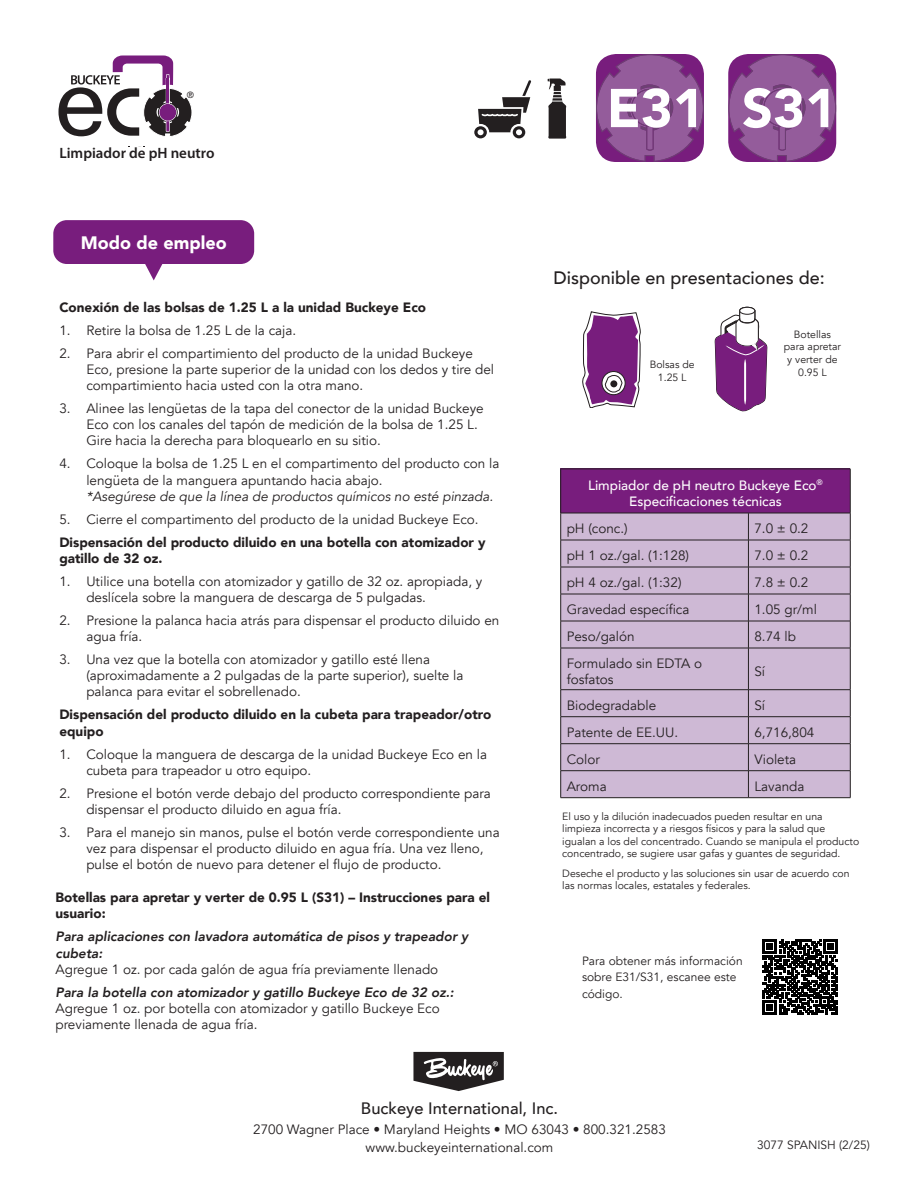
<style>
.page{position:relative;width:918px;height:1188px;background:#fff}
.page>*{position:absolute;margin:0;border:0;box-sizing:border-box;transform-origin:0 0}
.t1{font:900 54px "Avenir";color:#fff}
.t2{font:500 18px "Avenir";color:#231f20}
.t3{font:900 18px "Avenir";color:#fff}
.t4{font:500 16.5px "Avenir";color:#231f20}
.t5{font:600 15px "Myriad Pro";color:#231f20}
.t6{font:13.5px/16.2px "Avenir";color:#231f20}
.t7{font:900 13.5px/16.2px "Avenir";color:#231f20}
.t8{font:italic 800 13.5px/16.2px "Avenir";color:#231f20}
.t9{font:500 13.5px "Avenir";color:#fff}
.t10{font:12px/16.5px "Avenir";color:#231f20}
.t11{font:10.5px/12.6px "Avenir";color:#231f20;text-align:center}
.t12{font:9px "Avenir";color:#231f20}
.s1{font-style:italic}
</style>
<div class="page">
<svg style="left:728px;top:54px;width:108px;height:108px;background:#8e5194"></svg>
<svg style="left:596px;top:54px;width:108px;height:108px;background:#8e5094"></svg>
<svg style="left:474px;top:126px;width:13px;height:12px"></svg>
<div style="left:513px;top:126px;width:12px;height:12px;background:#231f20;border-radius:50%"></div>
<svg style="left:478px;top:80px;width:53px;height:55px"></svg>
<svg style="left:58px;top:55px;width:134px;height:82px"></svg>
<div style="left:166px;top:78px;width:4px;height:27px;border:1px solid #fff"></div>
<hr style="left:166px;top:79px;width:3px;height:26px;background:#781d7d">
<div style="left:159px;top:103px;width:18px;height:18px;border:1px solid #fff;border-radius:50%"></div>
<div style="left:159px;top:104px;width:17px;height:17px;background:#781d7d;border-radius:50%"></div>
<svg style="left:548px;top:79px;width:18px;height:60px"></svg>
<svg style="left:715px;top:307px;width:52px;height:104px"></svg>
<div style="left:740px;top:307px;width:15px;height:7px;background:#fff;border-radius:50%"></div>
<div style="left:740px;top:307px;width:15px;height:7px;border:1px solid #231f20;border-radius:50%"></div>
<svg style="left:582px;top:311px;width:59px;height:97px"></svg>
<div style="left:610px;top:380px;width:7px;height:7px;background:#231f20;border-radius:50%"></div>
<div style="left:561px;top:469px;width:289px;height:44px;background:#781d7d"></div>
<div style="left:561px;top:514px;width:289px;height:283px;background:#ceb9d5"></div>
<hr style="left:561px;top:469px;width:187px;height:1px;background:#231f20">
<hr style="left:560px;top:469px;width:1px;height:44px;background:#231f20">
<hr style="left:748px;top:469px;width:102px;height:1px;background:#231f20">
<hr style="left:850px;top:469px;width:1px;height:44px;background:#231f20">
<hr style="left:561px;top:513px;width:187px;height:1px;background:#231f20">
<hr style="left:748px;top:513px;width:102px;height:1px;background:#231f20">
<hr style="left:561px;top:540px;width:187px;height:1px;background:#231f20">
<hr style="left:748px;top:540px;width:102px;height:1px;background:#231f20">
<hr style="left:561px;top:567px;width:187px;height:1px;background:#231f20">
<hr style="left:748px;top:567px;width:102px;height:1px;background:#231f20">
<hr style="left:561px;top:594px;width:187px;height:1px;background:#231f20">
<hr style="left:748px;top:594px;width:102px;height:1px;background:#231f20">
<hr style="left:561px;top:621px;width:187px;height:1px;background:#231f20">
<svg style="left:560px;top:513px;width:1px;height:135px"></svg>
<hr style="left:748px;top:621px;width:102px;height:1px;background:#231f20">
<svg style="left:748px;top:513px;width:1px;height:135px"></svg>
<svg style="left:850px;top:513px;width:1px;height:135px"></svg>
<hr style="left:561px;top:648px;width:187px;height:1px;background:#231f20">
<hr style="left:560px;top:648px;width:1px;height:42px;background:#231f20">
<hr style="left:748px;top:648px;width:102px;height:1px;background:#231f20">
<hr style="left:748px;top:648px;width:1px;height:42px;background:#231f20">
<hr style="left:850px;top:648px;width:1px;height:42px;background:#231f20">
<hr style="left:561px;top:689px;width:187px;height:1px;background:#231f20">
<hr style="left:748px;top:689px;width:102px;height:1px;background:#231f20">
<hr style="left:561px;top:716px;width:187px;height:1px;background:#231f20">
<hr style="left:748px;top:716px;width:102px;height:1px;background:#231f20">
<hr style="left:561px;top:743px;width:187px;height:1px;background:#231f20">
<hr style="left:748px;top:743px;width:102px;height:1px;background:#231f20">
<hr style="left:561px;top:770px;width:187px;height:1px;background:#231f20">
<svg style="left:560px;top:690px;width:1px;height:108px"></svg>
<hr style="left:748px;top:770px;width:102px;height:1px;background:#231f20">
<svg style="left:748px;top:690px;width:1px;height:107px"></svg>
<svg style="left:850px;top:690px;width:1px;height:108px"></svg>
<hr style="left:561px;top:797px;width:187px;height:1px;background:#231f20">
<hr style="left:748px;top:797px;width:102px;height:1px;background:#231f20">
<div style="left:53px;top:220px;width:201px;height:44px;background:#781d7d;border-radius:14px"></div>
<svg style="left:145px;top:264px;width:18px;height:16px"></svg>
<svg style="left:413px;top:1052px;width:91px;height:39px"></svg>
<svg style="left:762px;top:939px;width:76px;height:76px"></svg>
<svg style="left:763px;top:940px;width:75px;height:75px"></svg>
<p class="t12" style="left:187px;top:87px;width:9px">®</p>
<p class="t5" style="left:59px;top:143px;width:157px">Limpiador de pH neutro</p>
<p class="t3" style="left:81px;top:227px;width:147px">Modo de empleo</p>
<p class="t7" style="left:59px;top:299px;width:368px">Conexión de las bolsas de 1.25 L a la unidad Buckeye Eco</p>
<p class="t6" style="left:59px;top:322px;width:238px">1. Retire la bolsa de 1.25 L de la caja.</p>
<p class="t6" style="left:86px;top:345px;width:409px;text-indent:-27px">2. Para abrir el compartimiento del producto de la unidad Buckeye<br>Eco, presione la parte superior de la unidad con los dedos y tire del compartimiento hacia usted con la otra mano.</p>
<p class="t6" style="left:86px;top:400px;width:399px;text-indent:-27px">3. Alinee las lengüetas de la tapa del conector de la unidad Buckeye<br>Eco con los canales del tapón de medición de la bolsa de 1.25 L.<br>Gire hacia la derecha para bloquearlo en su sitio.</p>
<p class="t6" style="left:86px;top:456px;width:415px;text-indent:-27px">4. Coloque la bolsa de 1.25 L en el compartimento del producto con la lengüeta de la manguera apuntando hacia abajo.<br><span class="s1">*Asegúrese de que la línea de productos químicos no esté pinzada.</span></p>
<p class="t6" style="left:59px;top:511px;width:421px">5. Cierre el compartimento del producto de la unidad Buckeye Eco.</p>
<p class="t7" style="left:59px;top:533px;width:428px">Dispensación del producto diluido en una botella con atomizador y gatillo de 32 oz.</p>
<p class="t6" style="left:86px;top:573px;width:398px;text-indent:-27px">1. Utilice una botella con atomizador y gatillo de 32 oz. apropiada, y deslícela sobre la manguera de descarga de 5 pulgadas.</p>
<p class="t6" style="left:86px;top:612px;width:415px;text-indent:-27px">2. Presione la palanca hacia atrás para dispensar el producto diluido en agua fría.</p>
<p class="t6" style="left:86px;top:652px;width:379px;text-indent:-27px">3. Una vez que la botella con atomizador y gatillo esté llena (aproximadamente a 2 pulgadas de la parte superior), suelte la palanca para evitar el sobrellenado.</p>
<p class="t7" style="left:59px;top:706px;width:433px">Dispensación del producto diluido en la cubeta para trapeador/otro equipo</p>
<p class="t6" style="left:86px;top:746px;width:402px;text-indent:-27px">1. Coloque la manguera de descarga de la unidad Buckeye Eco en la cubeta para trapeador u otro equipo.</p>
<p class="t6" style="left:86px;top:785px;width:406px;text-indent:-27px">2. Presione el botón verde debajo del producto correspondiente para dispensar el producto diluido en agua fría.</p>
<p class="t6" style="left:86px;top:824px;width:415px;text-indent:-27px">3. Para el manejo sin manos, pulse el botón verde correspondiente una vez para dispensar el producto diluido en agua fría. Una vez lleno, pulse el botón de nuevo para detener el flujo de producto.</p>
<p class="t7" style="left:56px;top:889px;width:436px">Botellas para apretar y verter de 0.95 L (S31) – Instrucciones para el usuario:</p>
<p class="t8" style="left:56px;top:929px;width:414px">Para aplicaciones con lavadora automática de pisos y trapeador y cubeta:</p>
<p class="t6" style="left:56px;top:961px;width:384px">Agregue 1 oz. por cada galón de agua fría previamente llenado</p>
<p class="t8" style="left:56px;top:984px;width:400px">Para la botella con atomizador y gatillo Buckeye Eco de 32 oz.:</p>
<p class="t6" style="left:56px;top:1000px;width:386px">Agregue 1 oz. por botella con atomizador y gatillo Buckeye Eco previamente llenada de agua fría.</p>
<p class="t1" style="left:607px;top:62px;width:99px">E31</p>
<p class="t1" style="left:742px;top:62px;width:96px">S31</p>
<p class="t2" style="left:554px;top:262px;width:273px">Disponible en presentaciones de:</p>
<p class="t11" style="left:650px;top:358px;width:46px">Bolsas de<br>1.25 L</p>
<p class="t11" style="left:784px;top:328px;width:59px">Botellas para apretar y verter de<br>0.95 L</p>
<p class="t9" style="left:588px;top:473px;width:236px">Limpiador de pH neutro Buckeye Eco<sup>®</sup></p>
<p class="t9" style="left:629px;top:489px;width:154px">Especificaciones técnicas</p>
<p class="t6" style="left:567px;top:521px;width:63px">pH (conc.)</p>
<p class="t6" style="left:754px;top:521px;width:56px">7.0 ± 0.2</p>
<p class="t6" style="left:567px;top:548px;width:124px">pH 1 oz./gal. (1:128)</p>
<p class="t6" style="left:754px;top:548px;width:56px">7.0 ± 0.2</p>
<p class="t6" style="left:567px;top:575px;width:116px">pH 4 oz./gal. (1:32)</p>
<p class="t6" style="left:754px;top:575px;width:56px">7.8 ± 0.2</p>
<p class="t6" style="left:567px;top:602px;width:124px">Gravedad específica</p>
<p class="t6" style="left:754px;top:602px;width:64px">1.05 gr/ml</p>
<p class="t6" style="left:567px;top:629px;width:70px">Peso/galón</p>
<p class="t6" style="left:754px;top:629px;width:43px">8.74 lb</p>
<p class="t6" style="left:567px;top:655px;width:137px">Formulado sin EDTA o fosfatos</p>
<p class="t6" style="left:754px;top:663px;width:12px">Sí</p>
<p class="t6" style="left:567px;top:697px;width:91px">Biodegradable</p>
<p class="t6" style="left:754px;top:697px;width:12px">Sí</p>
<p class="t6" style="left:567px;top:724px;width:113px">Patente de EE.UU.</p>
<p class="t6" style="left:754px;top:724px;width:62px">6,716,804</p>
<p class="t6" style="left:567px;top:751px;width:35px">Color</p>
<p class="t6" style="left:754px;top:751px;width:43px">Violeta</p>
<p class="t6" style="left:567px;top:778px;width:42px">Aroma</p>
<p class="t6" style="left:754px;top:778px;width:52px">Lavanda</p>
<p class="t11" style="left:562px;top:810px;width:298px;text-align:left">El uso y la dilución inadecuados pueden resultar en una limpieza incorrecta y a riesgos físicos y para la salud que igualan a los del concentrado. Cuando se manipula el producto concentrado, se sugiere usar gafas y guantes de seguridad.</p>
<p class="t11" style="left:562px;top:867px;width:289px;text-align:left">Deseche el producto y las soluciones sin usar de acuerdo con las normas locales, estatales y federales.</p>
<p class="t10" style="left:582px;top:953px;width:162px">Para obtener más información sobre E31/S31, escanee este código.</p>
<p class="t4" style="left:361px;top:1094px;width:199px">Buckeye International, Inc.</p>
<p class="t6" style="left:253px;top:1120px;width:414px;line-height:18px;text-align:center">2700 Wagner Place • Maryland Heights • MO 63043 • 800.321.2583 www.buckeyeinternational.com</p>
<p class="t10" style="left:757px;top:1137px;width:114px">3077 SPANISH (2/25)</p>
</div>
